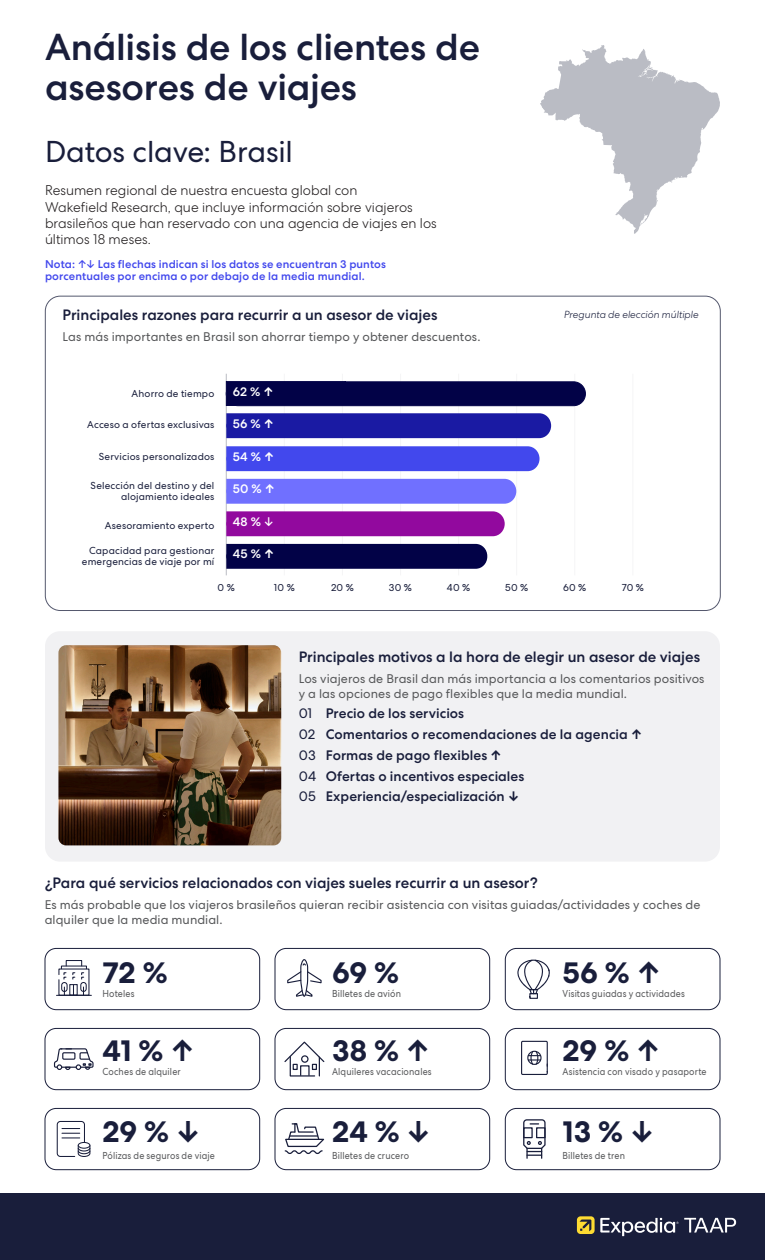
<style>
.page{position:relative;width:765px;height:1260px;background:#fff}
.page>*{position:absolute;margin:0;border:0;box-sizing:border-box;transform-origin:0 0}
.t1{font:500 37.5px/40px "Centra No 2";letter-spacing:-.005em;color:#191e3b}
.t2{font:700 30px "Centra No 2";color:#191e3b}
.t3{font:30px "Centra No 2";letter-spacing:-.005em;color:#191e3b}
.P1_Grey_H2{font:500 15px "Centra No 2";color:#191e3b}
.P1{font:300 13.75px/16.2px "Centra No 2";color:#231f20}
.t4{font:500 13.75px "Centra No 2";letter-spacing:.005em;color:#191e3b}
.t5{font:12.5px/15px "Centra No 2";letter-spacing:.005em;color:#57585a}
.t6{font:500 12.5px "Centra No 2";letter-spacing:.02em;color:#fff}
.P1_Note{font:500 11.25px/12.5px "Centra No 2";letter-spacing:.01em;color:#4248ed}
.p1_Graph_text_RR{font:10px "Centra No 2";letter-spacing:.015em;color:#191e3b}
.Body_8{font:10px "Centra No 2";letter-spacing:.015em;color:#57585a;scale:.9 1}
.t7{font:italic 300 10px "Centra No 2";color:#191e3b}
.s1{font-weight:700}
.s2{font-weight:400}
</style>
<div class="page">
<div style="left:0;top:1193px;width:765px;height:67px;background:#191e3b"></div>
<svg style="left:600px;top:1218px;width:136px;height:18px"></svg>
<svg style="left:577px;top:1216px;width:18px;height:18px"></svg>
<svg style="left:580px;top:1220px;width:11px;height:11px"></svg>
<svg style="left:540px;top:45px;width:180px;height:189px"></svg>
<hr style="left:633px;top:374px;width:1px;height:201px;background:#f5f5f6">
<hr style="left:574px;top:374px;width:1px;height:201px;background:#f5f5f6">
<hr style="left:516px;top:374px;width:1px;height:201px;background:#f5f5f6">
<hr style="left:458px;top:374px;width:1px;height:201px;background:#f5f5f6">
<hr style="left:400px;top:374px;width:1px;height:201px;background:#f5f5f6">
<hr style="left:342px;top:374px;width:1px;height:201px;background:#f5f5f6">
<hr style="left:284px;top:374px;width:1px;height:201px;background:#f5f5f6">
<hr style="left:226px;top:374px;width:1px;height:201px;background:#babcc4">
<div style="left:226px;top:544px;width:261px;height:25px;background:#020247"></div>
<div style="left:226px;top:511px;width:279px;height:25px;background:#92099e"></div>
<div style="left:226px;top:479px;width:290px;height:25px;background:#7070ff"></div>
<div style="left:226px;top:446px;width:314px;height:25px;background:#4248ed"></div>
<div style="left:226px;top:413px;width:325px;height:25px;background:#1a1aa3"></div>
<svg style="left:225px;top:381px;width:361px;height:25px;background:#06064a"></svg>
<div style="left:45px;top:631px;width:675px;height:231px;background:#f1f1f3;border-radius:15px"></div>
<div style="left:45px;top:1028px;width:215px;height:62px;border:1px solid #191e3b;border-radius:11px"></div>
<div style="left:45px;top:1108px;width:215px;height:62px;border:1px solid #191e3b;border-radius:11px"></div>
<div style="left:275px;top:1028px;width:215px;height:62px;border:1px solid #191e3b;border-radius:11px"></div>
<div style="left:275px;top:1108px;width:215px;height:62px;border:1px solid #191e3b;border-radius:11px"></div>
<div style="left:505px;top:1028px;width:215px;height:62px;border:1px solid #191e3b;border-radius:11px"></div>
<div style="left:505px;top:1108px;width:215px;height:62px;border:1px solid #191e3b;border-radius:11px"></div>
<div style="left:45px;top:948px;width:215px;height:62px;border:1px solid #191e3b;border-radius:11px"></div>
<div style="left:275px;top:948px;width:215px;height:62px;border:1px solid #191e3b;border-radius:11px"></div>
<div style="left:505px;top:948px;width:215px;height:62px;border:1px solid #191e3b;border-radius:11px"></div>
<svg style="left:517px;top:959px;width:33px;height:40px"></svg>
<hr style="left:56px;top:995px;width:35px;height:1px;background:#191e3b">
<svg style="left:58px;top:968px;width:32px;height:28px"></svg>
<div style="left:66px;top:960px;width:16px;height:6px;border:1px solid #191e3b"></div>
<svg style="left:287px;top:959px;width:35px;height:38px"></svg>
<div style="left:521px;top:1041px;width:27px;height:34px;border:1px solid #191e3b"></div>
<div style="left:527px;top:1051px;width:15px;height:14px;border:1px solid #191e3b;border-radius:50%"></div>
<svg style="left:528px;top:1050px;width:13px;height:15px"></svg>
<svg style="left:284px;top:1123px;width:40px;height:31px"></svg>
<hr style="left:290px;top:1135px;width:28px;height:2px;background:#191e3b">
<svg style="left:284px;top:1041px;width:40px;height:36px"></svg>
<svg style="left:523px;top:1119px;width:23px;height:39px"></svg>
<div style="left:523px;top:1127px;width:10px;height:11px;border:1px solid #191e3b"></div>
<div style="left:536px;top:1127px;width:10px;height:11px;border:1px solid #191e3b"></div>
<svg style="left:54px;top:1048px;width:40px;height:22px"></svg>
<svg style="left:56px;top:1121px;width:35px;height:36px"></svg>
<img style="left:58px;top:645px;width:223px;height:200px">
<p class="t1" style="left:45px;top:27px;width:437px">Análisis de los clientes de asesores de viajes</p>
<p class="t3" style="left:45px;top:134px;width:250px">Datos clave: Brasil</p>
<p class="P1" style="left:45px;top:182px;width:393px">Resumen regional de nuestra encuesta global con<br>Wakefield Research, que incluye información sobre viajeros brasileños que han reservado con una agencia de viajes en los últimos 18 meses.</p>
<p class="P1_Note" style="left:45px;top:258px;width:342px">Nota: ↑↓ Las flechas indican si los datos se encuentran 3 puntos porcentuales por encima o por debajo de la media mundial.</p>
<p class="P1_Grey_H2" style="left:63px;top:306px;width:376px">Principales razones para recurrir a un asesor de viajes</p>
<p class="t5" style="left:63px;top:329px;width:419px">Las más importantes en Brasil son ahorrar tiempo y obtener descuentos.</p>
<p class="p1_Graph_text_RR" style="left:132px;top:388px;width:84px">Ahorro de tiempo</p>
<p class="p1_Graph_text_RR" style="left:87px;top:419px;width:129px">Acceso a ofertas exclusivas</p>
<p class="p1_Graph_text_RR" style="left:99px;top:451px;width:117px">Servicios personalizados</p>
<p class="t6" style="left:233px;top:384px;width:42px">62 % <span class="s1">↑</span></p>
<p class="t6" style="left:233px;top:416px;width:42px">56 % <span class="s1">↑</span></p>
<p class="t6" style="left:233px;top:449px;width:43px">54% <span class="s1">↑</span></p>
<p class="p1_Graph_text_RR" style="left:91px;top:480px;width:125px">Selección del destino y del</p>
<p class="t6" style="left:233px;top:482px;width:43px">50 % <span class="s1">↑</span></p>
<p class="p1_Graph_text_RR" style="left:121px;top:491px;width:95px">alojamiento ideales</p>
<p class="p1_Graph_text_RR" style="left:105px;top:520px;width:111px">Asesoramiento experto</p>
<p class="t6" style="left:233px;top:514px;width:43px">48 %↓</p>
<p class="p1_Graph_text_RR" style="left:89px;top:545px;width:127px">Capacidad para gestionar</p>
<p class="t6" style="left:233px;top:547px;width:43px">45% <span class="s1">↑</span></p>
<p class="p1_Graph_text_RR" style="left:82px;top:556px;width:134px">emergencias de viaje por mí</p>
<p class="t7" style="left:564px;top:309px;width:136px">Pregunta de elección múltiple</p>
<p class="p1_Graph_text_RR" style="left:218px;top:582px;width:19px">0%</p>
<p class="p1_Graph_text_RR" style="left:274px;top:582px;width:22px">10%</p>
<p class="p1_Graph_text_RR" style="left:331px;top:582px;width:24px">20 %</p>
<p class="p1_Graph_text_RR" style="left:389px;top:582px;width:25px">30%</p>
<p class="p1_Graph_text_RR" style="left:447px;top:582px;width:25px">40 %</p>
<p class="p1_Graph_text_RR" style="left:505px;top:582px;width:25px">50 %</p>
<p class="p1_Graph_text_RR" style="left:563px;top:582px;width:25px">60 %</p>
<p class="p1_Graph_text_RR" style="left:622px;top:582px;width:24px">70 %</p>
<p class="P1_Grey_H2" style="left:299px;top:648px;width:403px">Principales motivos a la hora de elegir un asesor de viajes</p>
<p class="t5" style="left:299px;top:671px;width:407px">Los viajeros de Brasil dan más importancia a los comentarios positivos y a las opciones de pago flexibles que la media mundial.</p>
<p class="t4" style="left:299px;top:705px;width:167px"><span class="s2">01</span> Precio de los servicios</p>
<p class="t4" style="left:299px;top:726px;width:345px"><span class="s2">02</span> Comentarios o recomendaciones de la agencia <span class="s1">↑</span></p>
<p class="t4" style="left:299px;top:747px;width:204px"><span class="s2">03</span> Formas de pago flexibles <span class="s1">↑</span></p>
<p class="t4" style="left:299px;top:768px;width:227px"><span class="s2">04</span> Ofertas o incentivos especiales</p>
<p class="t4" style="left:299px;top:788px;width:222px"><span class="s2">05</span> Experiencia/especialización <span class="s1">↓</span></p>
<p class="P1_Grey_H2" style="left:45px;top:874px;width:495px">¿Para qué servicios relacionados con viajes sueles recurrir a un asesor?</p>
<p class="t5" style="left:45px;top:897px;width:657px">Es más probable que los viajeros brasileños quieran recibir asistencia con visitas guiadas/actividades y coches de alquiler que la media mundial.</p>
<p class="t2" style="left:102px;top:954px;width:67px">72 %</p>
<p class="t2" style="left:332px;top:954px;width:69px">69 %</p>
<p class="Body_8" style="left:102px;top:987px;width:37px">Hoteles</p>
<p class="Body_8" style="left:332px;top:987px;width:78px">Billetes de avión</p>
<p class="t2" style="left:562px;top:954px;width:100px">56 % ↑</p>
<p class="Body_8" style="left:562px;top:987px;width:137px">Visitas guiadas y actividades</p>
<p class="t2" style="left:102px;top:1033px;width:93px">41 % ↑</p>
<p class="t2" style="left:332px;top:1033px;width:99px">38 %↑</p>
<p class="t2" style="left:562px;top:1033px;width:99px">29 % ↑</p>
<p class="Body_8" style="left:102px;top:1066px;width:89px">Coches de alquiler</p>
<p class="Body_8" style="left:332px;top:1066px;width:112px">Alquileres vacacionales</p>
<p class="Body_8" style="left:562px;top:1066px;width:162px">Asistencia con visado y pasaporte</p>
<p class="t2" style="left:102px;top:1114px;width:99px">29 % ↓</p>
<p class="t2" style="left:332px;top:1114px;width:100px">24 % ↓</p>
<p class="t2" style="left:562px;top:1114px;width:93px">13 % ↓</p>
<p class="Body_8" style="left:102px;top:1150px;width:126px">Pólizas de seguros de viaje</p>
<p class="Body_8" style="left:332px;top:1150px;width:87px">Billetes de crucero</p>
<p class="Body_8" style="left:562px;top:1150px;width:71px">Billetes de tren</p>
</div>
